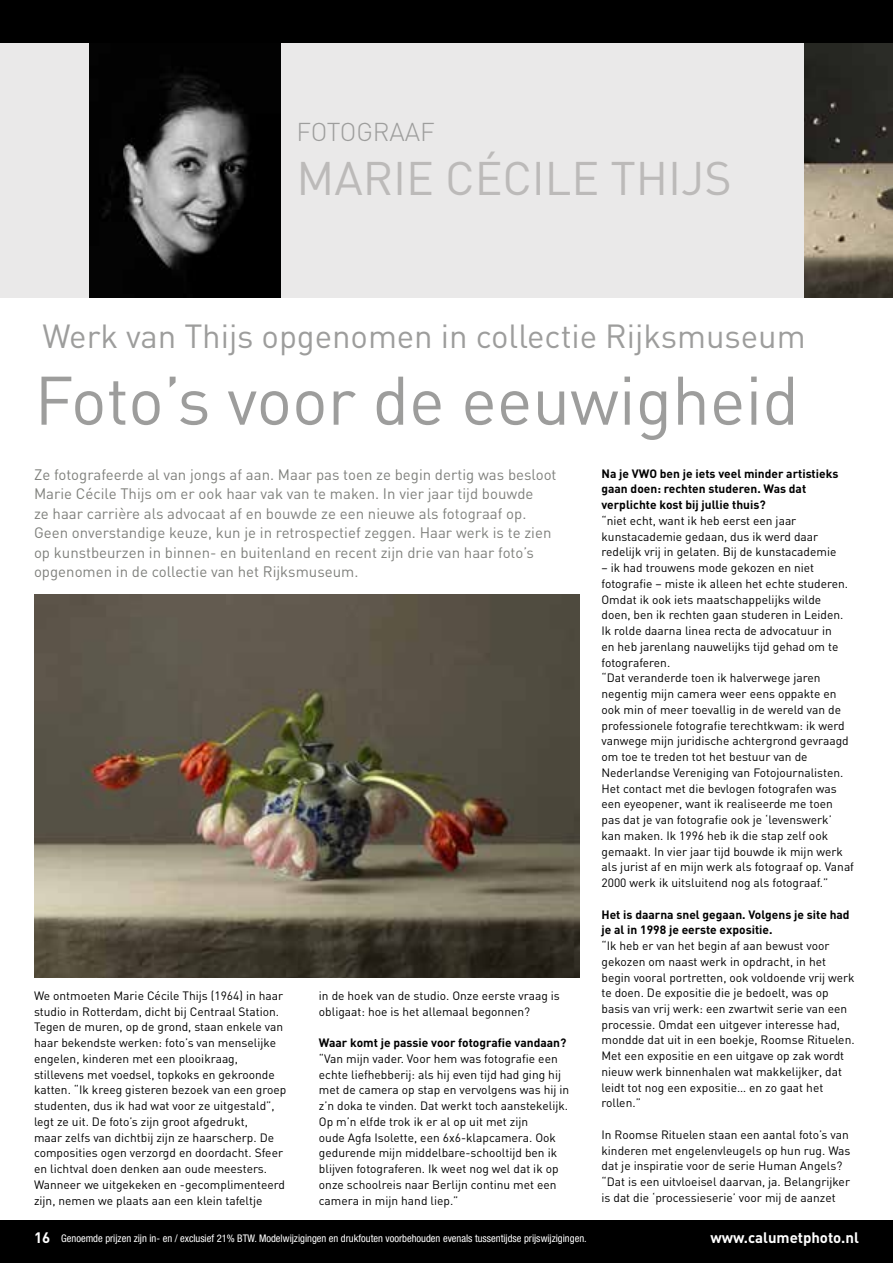
<style>
.page{position:relative;width:893px;height:1263px;background:#fff}
.page>*{position:absolute;margin:0;border:0;box-sizing:border-box;transform-origin:0 0}
.t1{font:67.5px "DIN";letter-spacing:-.005em;color:#9d9d9c}
.t2{font:46.5px "DIN";letter-spacing:-.005em;color:#bcbab9}
.t3{font:33px "DIN";letter-spacing:-.005em;color:#9d9d9c}
.t4{font:300 25.5px "DIN";letter-spacing:-.005em;color:#9d9d9c}
.t5{font:15px/19.5px "DIN";color:#80817d}
.t6{font:700 15px "DIN";letter-spacing:-.005em;color:#fff}
.t7{font:12px/15.8px "DIN";color:#000}
.t8{font:700 12px/15.8px "DIN";color:#000}
.t9{font:condensed 10.5px "Helvetica Neue";color:#fff}
.s1{font-family:"DIN";font-weight:700;font-stretch:normal;font-size:15px}
</style>
<div class="page">
<div style="left:0;top:43px;width:804px;height:255px;background:#eae9e9"></div>
<img style="left:89px;top:43px;width:192px;height:255px">
<img style="left:804px;top:43px;width:89px;height:255px">
<img style="left:34px;top:595px;width:545px;height:383px">
<div style="left:0;top:0;width:893px;height:43px;background:#000"></div>
<div style="left:0;top:1220px;width:893px;height:43px;background:#000"></div>
<h3 class="t4" style="left:297px;top:116px;width:140px">FOTOGRAAF</h3>
<h2 class="t2" style="left:297px;top:149px;width:63px">Marie</h2>
<h2 class="t2" style="left:445px;top:149px;width:214px">CÉcilE Thijs</h2>
<h3 class="t3" style="left:43px;top:315px;width:765px">Werk van Thijs opgenomen in collectie Rijksmuseum</h3>
<h1 class="t1" style="left:35px;top:358px;width:766px">Foto’s voor de eeuwigheid</h1>
<p class="t5" style="left:34px;top:464px;width:524px">Ze fotografeerde al van jongs af aan. Maar pas toen ze begin dertig was besloot Marie Cécile Thijs om er ook haar vak van te maken. In vier jaar tijd bouwde<br>ze haar carrière als advocaat af en bouwde ze een nieuwe als fotograaf op.<br>Geen onverstandige keuze, kun je in retrospectief zeggen. Haar werk is te zien op kunstbeurzen in binnen- en buitenland en recent zijn drie van haar foto’s opgenomen in de collectie van het Rijksmuseum.</p>
<p class="t7" style="left:34px;top:987px;width:254px">We ontmoeten Marie Cécile Thijs (1964) in haar studio in Rotterdam, dicht bij Centraal Station.<br>Tegen de muren, op de grond, staan enkele van haar bekendste werken: foto’s van menselijke engelen, kinderen met een plooikraag, stillevens met voedsel, topkoks en gekroonde katten. “Ik kreeg gisteren bezoek van een groep studenten, dus ik had wat voor ze uitgestald”, legt ze uit. De foto’s zijn groot afgedrukt,<br>maar zelfs van dichtbij zijn ze haarscherp. De composities ogen verzorgd en doordacht. Sfeer en lichtval doen denken aan oude meesters.<br>Wanneer we uitgekeken en -gecomplimenteerd zijn, nemen we plaats aan een klein tafeltje</p>
<p class="t7" style="left:319px;top:987px;width:242px">in de hoek van de studio. Onze eerste vraag is obligaat: hoe is het allemaal begonnen?</p>
<p class="t8" style="left:319px;top:1034px;width:249px">Waar komt je passie voor fotografie vandaan?</p>
<p class="t7" style="left:319px;top:1050px;width:252px">“Van mijn vader. Voor hem was fotografie een echte liefhebberij: als hij even tijd had ging hij met de camera op stap en vervolgens was hij in z’n doka te vinden. Dat werkt toch aanstekelijk.<br>Op m’n elfde trok ik er al op uit met zijn<br>oude Agfa Isolette, een 6x6-klapcamera. Ook gedurende mijn middelbare-schooltijd ben ik blijven fotograferen. Ik weet nog wel dat ik op onze schoolreis naar Berlijn continu met een camera in mijn hand liep.”</p>
<p class="t8" style="left:601px;top:465px;width:238px">Na je VWO ben je iets veel minder artistieks gaan doen: rechten studeren. Was dat verplichte kost bij jullie thuis?</p>
<p class="t7" style="left:601px;top:512px;width:236px">“niet echt, want ik heb eerst een jaar kunstacademie gedaan, dus ik werd daar redelijk vrij in gelaten. Bij de kunstacademie</p>
<p class="t7" style="left:601px;top:560px;width:254px">– ik had trouwens mode gekozen en niet fotografie – miste ik alleen het echte studeren.<br>Omdat ik ook iets maatschappelijks wilde<br>doen, ben ik rechten gaan studeren in Leiden.<br>Ik rolde daarna linea recta de advocatuur in<br>en heb jarenlang nauwelijks tijd gehad om te fotograferen.<br>“Dat veranderde toen ik halverwege jaren negentig mijn camera weer eens oppakte en ook min of meer toevallig in de wereld van de professionele fotografie terechtkwam: ik werd vanwege mijn juridische achtergrond gevraagd om toe te treden tot het bestuur van de Nederlandse Vereniging van Fotojournalisten.<br>Het contact met die bevlogen fotografen was een eyeopener, want ik realiseerde me toen pas dat je van fotografie ook je ‘levenswerk’ kan maken. Ik 1996 heb ik die stap zelf ook gemaakt. In vier jaar tijd bouwde ik mijn werk als jurist af en mijn werk als fotograaf op. Vanaf 2000 werk ik uitsluitend nog als fotograaf.”</p>
<p class="t8" style="left:601px;top:906px;width:250px">Het is daarna snel gegaan. Volgens je site had je al in 1998 je eerste expositie.</p>
<p class="t7" style="left:601px;top:937px;width:255px">“Ik heb er van het begin af aan bewust voor gekozen om naast werk in opdracht, in het begin vooral portretten, ook voldoende vrij werk te doen. De expositie die je bedoelt, was op basis van vrij werk: een zwartwit serie van een processie. Omdat een uitgever interesse had, mondde dat uit in een boekje, Roomse Rituelen.<br>Met een expositie en een uitgave op zak wordt nieuw werk binnenhalen wat makkelijker, dat leidt tot nog een expositie… en zo gaat het rollen.”</p>
<p class="t7" style="left:601px;top:1126px;width:250px">In Roomse Rituelen staan een aantal foto’s van kinderen met engelenvleugels op hun rug. Was dat je inspiratie voor de serie Human Angels? “Dat is een uitvloeisel daarvan, ja. Belangrijker is dat die ‘processieserie’ voor mij de aanzet</p>
<p class="t9" style="left:34px;top:1232px;width:554px"><span class="s1">16</span> Genoemde prijzen zijn in- en / exclusief 21% BTW. Modelwijzigingen en drukfouten voorbehouden evenals tussentijdse prijswijzigingen.</p>
<p class="t6" style="left:710px;top:1227px;width:150px">www.calumetphoto.nl</p>
</div>
